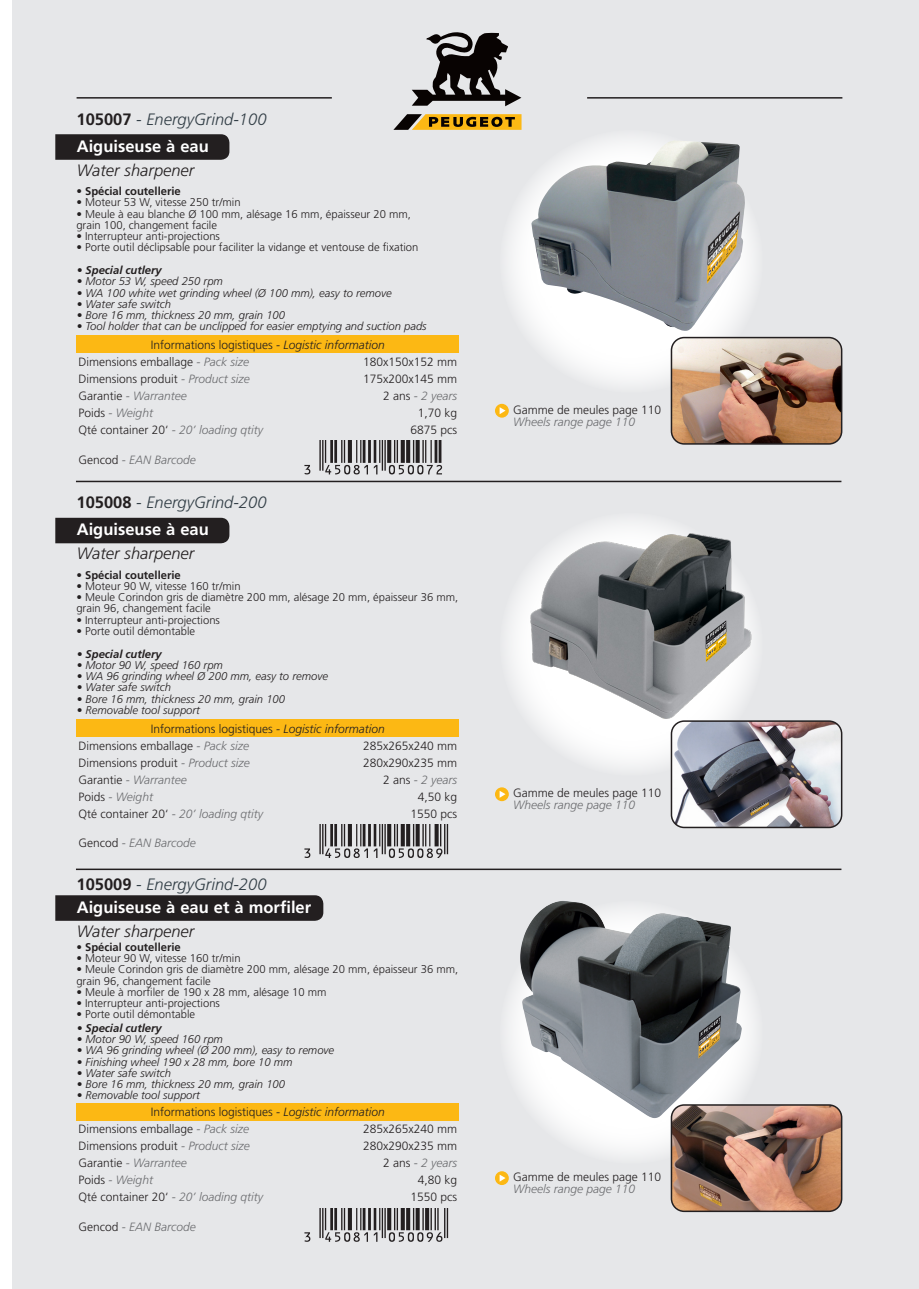
<style>
.page{position:relative;width:919px;height:1289px;background:#fff}
.page>*{position:absolute;margin:0;border:0;box-sizing:border-box;transform-origin:0 0}
.t1{font:101.85px "Ean T72 R";color:#231f20}
.t2{font:italic 300 16.5px "Frutiger";color:#333f47}
.t3{font:700 16.5px "Frutiger";color:#fff}
.t4{font:italic 300 16.5px "Frutiger";color:#231f20}
.t5{font:300 12px/17px "Frutiger";color:#231f20}
.t6{font:italic 300 12px "Frutiger";color:#6c6d70}
.t7{font:300 11.25px/11.2px "Frutiger";color:#231f20}
.t8{font:italic 300 11.25px "Frutiger";color:#231f20}
.t9{font:700 11.25px "Frutiger";color:#231f20}
.t10{font:italic 700 11.25px "Frutiger";color:#231f20}
.s1{font-weight:700;font-style:normal;color:#231f20}
.s2{font-style:italic}
.s3{font-style:italic;color:#6c6d70}
.s4{font-style:normal;color:#231f20}
</style>
<div class="page">
<div style="left:13px;top:0;width:905px;height:1288px;background:#e6e7e9"></div>
<hr style="left:76px;top:480px;width:765px;height:2px;background:#231f20">
<hr style="left:76px;top:868px;width:765px;height:2px;background:#231f20">
<svg style="left:412px;top:32px;width:109px;height:74px"></svg>
<svg style="left:393px;top:114px;width:128px;height:16px;background:#a98124"></svg>
<hr style="left:587px;top:97px;width:255px;height:2px;background:#231f20">
<hr style="left:77px;top:97px;width:255px;height:2px;background:#231f20">
<div style="left:500px;top:130px;width:263px;height:263px;background:#f5f6f6;border-radius:50%"></div>
<div style="left:500px;top:512px;width:263px;height:264px;background:#f4f5f6;border-radius:50%"></div>
<div style="left:500px;top:900px;width:263px;height:263px;background:#f3f3f4;border-radius:50%"></div>
<img style="left:520px;top:900px;width:222px;height:218px">
<img style="left:531px;top:140px;width:215px;height:191px">
<img style="left:512px;top:532px;width:251px;height:188px">
<div style="left:76px;top:336px;width:383px;height:17px;background:#fcb814"></div>
<div style="left:76px;top:719px;width:383px;height:17px;background:#fcb814"></div>
<div style="left:76px;top:1103px;width:383px;height:17px;background:#fcb814"></div>
<img style="left:673px;top:337px;width:168px;height:107px">
<div style="left:670px;top:337px;width:172px;height:107px;border:2px solid #231f20;border-radius:13px"></div>
<img style="left:671px;top:721px;width:170px;height:106px">
<div style="left:670px;top:720px;width:172px;height:108px;border:2px solid #231f20;border-radius:13px"></div>
<img style="left:671px;top:1104px;width:170px;height:107px">
<div style="left:670px;top:1104px;width:172px;height:107px;border:2px solid #231f20;border-radius:13px"></div>
<svg style="left:55px;top:134px;width:174px;height:26px;background:#272324"></svg>
<div style="left:55px;top:518px;width:174px;height:25px;background:#231f20"></div>
<div style="left:55px;top:895px;width:268px;height:25px;background:#231f20"></div>
<div style="left:495px;top:404px;width:13px;height:13px;background:#fcb814;border-radius:50%"></div>
<svg style="left:499px;top:407px;width:6px;height:7px"></svg>
<div style="left:495px;top:787px;width:13px;height:14px;background:#fcb814;border-radius:50%"></div>
<svg style="left:499px;top:790px;width:6px;height:7px"></svg>
<div style="left:495px;top:1171px;width:13px;height:13px;background:#fcb814;border-radius:50%"></div>
<svg style="left:499px;top:1174px;width:6px;height:7px"></svg>
<h2 class="t2" style="left:77px;top:109px;width:191px"><span class="s1">105007</span> - EnergyGrind-100</h2>
<h2 class="t3" style="left:77px;top:136px;width:134px">Aiguiseuse à eau</h2>
<h2 class="t4" style="left:77px;top:161px;width:119px">Water sharpener</h2>
<p class="t9" style="left:76px;top:185px;width:106px">• Spécial coutellerie</p>
<p class="t7" style="left:76px;top:197px;width:166px">• Moteur 53 W, vitesse 250 tr/min</p>
<p class="t7" style="left:76px;top:208px;width:336px">• Meule à eau blanche Ø 100 mm, alésage 16 mm, épaisseur 20 mm, grain 100, changement facile</p>
<p class="t7" style="left:76px;top:231px;width:145px">• Interrupteur anti-projections</p>
<p class="t7" style="left:76px;top:242px;width:343px">• Porte outil déclipsable pour faciliter la vidange et ventouse de fixation</p>
<p class="t10" style="left:77px;top:263px;width:87px">• Special cutlery</p>
<p class="t8" style="left:77px;top:275px;width:148px">• Motor 53 W, speed 250 rpm</p>
<p class="t8" style="left:77px;top:286px;width:316px">• WA 100 white wet grinding wheel (Ø 100 mm), easy to remove</p>
<p class="t8" style="left:77px;top:297px;width:96px">• Water safe switch</p>
<p class="t8" style="left:77px;top:309px;width:210px">• Bore 16 mm, thickness 20 mm, grain 100</p>
<p class="t8" style="left:77px;top:320px;width:351px">• Tool holder that can be unclipped for easier emptying and suction pads</p>
<p class="t5" style="left:78px;top:336px;width:308px;text-indent:72px">Informations logistiques <span class="s2">- Logistic information<br></span>Dimensions emballage <span class="s3">- Pack size</span></p>
<p class="t5" style="left:363px;top:353px;width:96px">180x150x152 mm</p>
<p class="t5" style="left:78px;top:370px;width:173px">Dimensions produit <span class="s3">- Product size</span></p>
<p class="t5" style="left:363px;top:370px;width:96px">175x200x145 mm</p>
<p class="t6" style="left:78px;top:389px;width:110px"><span class="s4">Garantie</span> - Warrantee</p>
<p class="t6" style="left:383px;top:389px;width:76px"><span class="s4">2 ans</span> - 2 years</p>
<p class="t6" style="left:78px;top:406px;width:76px"><span class="s4">Poids</span> - Weight</p>
<p class="t5" style="left:418px;top:404px;width:41px">1,70 kg</p>
<p class="t6" style="left:78px;top:423px;width:186px"><span class="s4">Qté container 20‘</span> - 20’ loading qtity</p>
<p class="t5" style="left:410px;top:421px;width:48px">6875 pcs</p>
<p class="t6" style="left:78px;top:453px;width:119px"><span class="s4">Gencod</span> - EAN Barcode</p>
<h1 class="t1" style="left:304px;top:378px;width:141px">&amp;:EFKSLB=UZUU\W</h1>
<h2 class="t2" style="left:77px;top:493px;width:191px"><span class="s1">105008</span> - EnergyGrind-200</h2>
<h2 class="t3" style="left:77px;top:520px;width:134px">Aiguiseuse à eau</h2>
<h2 class="t4" style="left:77px;top:544px;width:119px">Water sharpener</h2>
<p class="t9" style="left:76px;top:568px;width:106px">• Spécial coutellerie</p>
<p class="t7" style="left:76px;top:580px;width:166px">• Moteur 90 W, vitesse 160 tr/min</p>
<p class="t7" style="left:76px;top:591px;width:383px">• Meule Corindon gris de diamètre 200 mm, alésage 20 mm, épaisseur 36 mm, grain 96, changement facile</p>
<p class="t7" style="left:76px;top:614px;width:145px">• Interrupteur anti-projections</p>
<p class="t7" style="left:76px;top:625px;width:120px">• Porte outil démontable</p>
<p class="t10" style="left:77px;top:647px;width:87px">• Special cutlery</p>
<p class="t8" style="left:77px;top:658px;width:148px">• Motor 90 W, speed 160 rpm</p>
<p class="t8" style="left:77px;top:669px;width:253px">• WA 96 grinding wheel Ø 200 mm, easy to remove</p>
<p class="t8" style="left:77px;top:681px;width:96px">• Water safe switch</p>
<p class="t8" style="left:77px;top:692px;width:210px">• Bore 16 mm, thickness 20 mm, grain 100</p>
<p class="t8" style="left:77px;top:703px;width:125px">• Removable tool support</p>
<p class="t5" style="left:78px;top:719px;width:308px;text-indent:72px">Informations logistiques <span class="s2">- Logistic information<br></span>Dimensions emballage <span class="s3">- Pack size</span></p>
<p class="t5" style="left:363px;top:736px;width:96px">285x265x240 mm</p>
<p class="t5" style="left:78px;top:753px;width:173px">Dimensions produit <span class="s3">- Product size</span></p>
<p class="t5" style="left:363px;top:753px;width:96px">280x290x235 mm</p>
<p class="t6" style="left:78px;top:772px;width:110px"><span class="s4">Garantie</span> - Warrantee</p>
<p class="t6" style="left:383px;top:772px;width:76px"><span class="s4">2 ans</span> - 2 years</p>
<p class="t6" style="left:78px;top:789px;width:76px"><span class="s4">Poids</span> - Weight</p>
<p class="t5" style="left:418px;top:788px;width:41px">4,50 kg</p>
<p class="t6" style="left:78px;top:806px;width:186px"><span class="s4">Qté container 20‘</span> - 20’ loading qtity</p>
<p class="t5" style="left:410px;top:805px;width:48px">1550 pcs</p>
<p class="t6" style="left:78px;top:836px;width:119px"><span class="s4">Gencod</span> - EAN Barcode</p>
<h1 class="t1" style="left:304px;top:761px;width:145px">&amp;:EFKSLB=UZUU]^:</h1>
<h2 class="t2" style="left:77px;top:874px;width:191px"><span class="s1">105009</span> - EnergyGrind-200</h2>
<h2 class="t3" style="left:77px;top:897px;width:236px">Aiguiseuse à eau et à morfiler</h2>
<h2 class="t4" style="left:77px;top:921px;width:119px">Water sharpener</h2>
<p class="t9" style="left:76px;top:940px;width:106px">• Spécial coutellerie</p>
<p class="t7" style="left:76px;top:952px;width:166px">• Moteur 90 W, vitesse 160 tr/min</p>
<p class="t7" style="left:76px;top:963px;width:383px">• Meule Corindon gris de diamètre 200 mm, alésage 20 mm, épaisseur 36 mm, grain 96, changement facile</p>
<p class="t7" style="left:76px;top:986px;width:252px">• Meule à morfiler de 190 x 28 mm, alésage 10 mm</p>
<p class="t7" style="left:76px;top:997px;width:145px">• Interrupteur anti-projections</p>
<p class="t7" style="left:76px;top:1008px;width:120px">• Porte outil démontable</p>
<p class="t10" style="left:77px;top:1021px;width:87px">• Special cutlery</p>
<p class="t8" style="left:77px;top:1032px;width:148px">• Motor 90 W, speed 160 rpm</p>
<p class="t8" style="left:77px;top:1044px;width:259px">• WA 96 grinding wheel (Ø 200 mm), easy to remove</p>
<p class="t8" style="left:77px;top:1055px;width:217px">• Finishing wheel 190 x 28 mm, bore 10 mm</p>
<p class="t8" style="left:77px;top:1066px;width:96px">• Water safe switch</p>
<p class="t8" style="left:77px;top:1077px;width:210px">• Bore 16 mm, thickness 20 mm, grain 100</p>
<p class="t8" style="left:77px;top:1089px;width:125px">• Removable tool support</p>
<p class="t5" style="left:78px;top:1103px;width:308px;text-indent:72px">Informations logistiques <span class="s2">- Logistic information<br></span>Dimensions emballage <span class="s3">- Pack size</span></p>
<p class="t5" style="left:363px;top:1120px;width:96px">285x265x240 mm</p>
<p class="t5" style="left:78px;top:1137px;width:173px">Dimensions produit <span class="s3">- Product size</span></p>
<p class="t5" style="left:363px;top:1137px;width:96px">280x290x235 mm</p>
<p class="t6" style="left:78px;top:1156px;width:110px"><span class="s4">Garantie</span> - Warrantee</p>
<p class="t6" style="left:383px;top:1156px;width:76px"><span class="s4">2 ans</span> - 2 years</p>
<p class="t6" style="left:78px;top:1173px;width:76px"><span class="s4">Poids</span> - Weight</p>
<p class="t5" style="left:418px;top:1171px;width:41px">4,80 kg</p>
<p class="t6" style="left:78px;top:1190px;width:186px"><span class="s4">Qté container 20‘</span> - 20’ loading qtity</p>
<p class="t5" style="left:410px;top:1188px;width:48px">1550 pcs</p>
<p class="t6" style="left:78px;top:1220px;width:119px"><span class="s4">Gencod</span> - EAN Barcode</p>
<h1 class="t1" style="left:304px;top:1145px;width:145px">&amp;:EFKSLB=UZUU^[:</h1>
<p class="t5" style="left:513px;top:401px;width:150px">Gamme de meules page 110</p>
<p class="t6" style="left:513px;top:415px;width:124px">Wheels range page 110</p>
<p class="t5" style="left:513px;top:784px;width:150px">Gamme de meules page 110</p>
<p class="t6" style="left:513px;top:798px;width:124px">Wheels range page 110</p>
<p class="t5" style="left:513px;top:1168px;width:150px">Gamme de meules page 110</p>
<p class="t6" style="left:513px;top:1182px;width:124px">Wheels range page 110</p>
</div>
